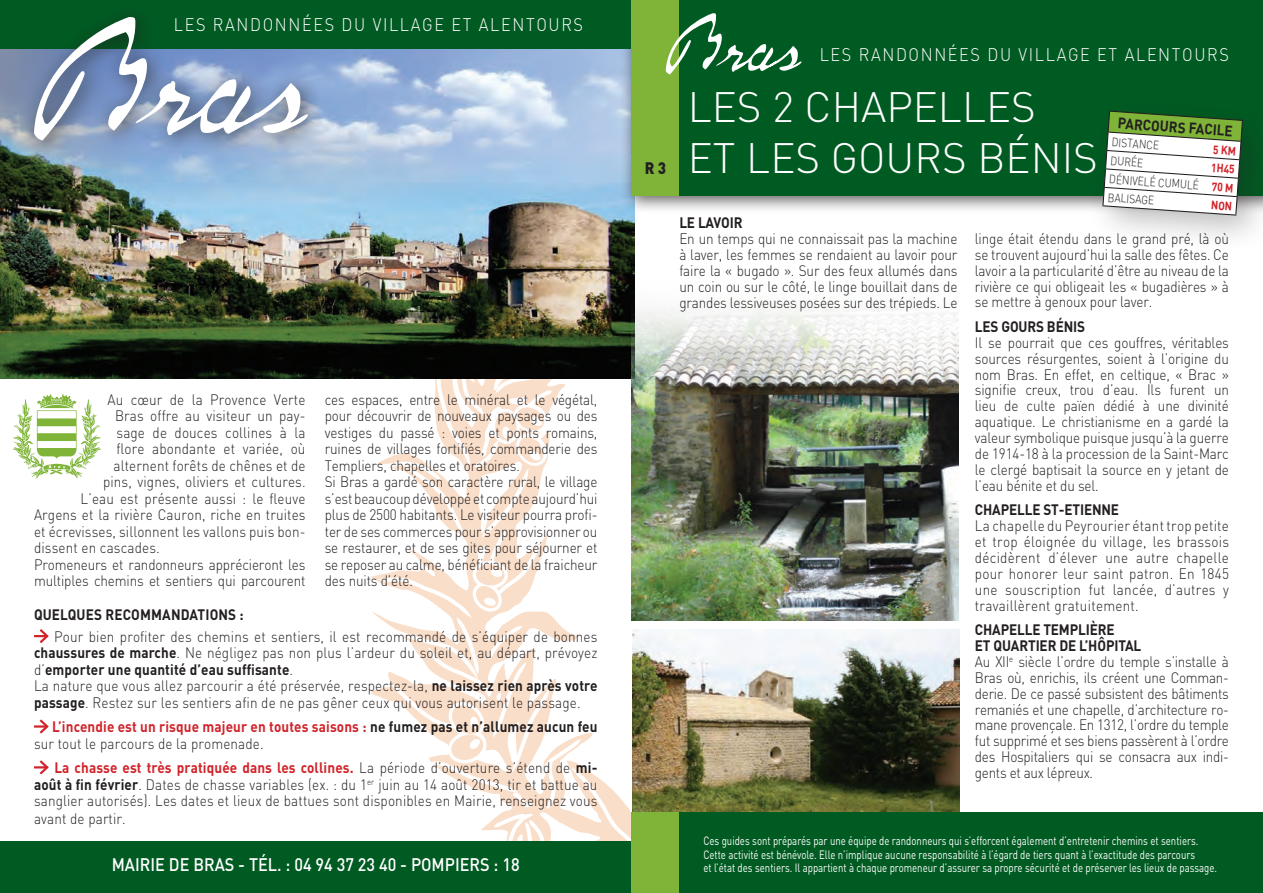
<style>
.page{position:relative;width:1263px;height:893px;background:#fff}
.page>*{position:absolute;margin:0;border:0;box-sizing:border-box;transform-origin:0 0}
.t1{font:300 42px "DIN";color:#fff}
.t2{font:300 18px "DIN";letter-spacing:.1em;color:#fff;scale:.9 1}
.t3{font:500 18px "DIN";color:#fff;scale:.9 1}
.t4{font:900 16.5px "DIN";color:#231f20;scale:.9 1}
.t5{font:300 15px/15.9px "DIN";letter-spacing:-.01em;color:#231f20;text-align:justify;scale:.9 1}
.t6{font:300 15px/16.5px "DIN";letter-spacing:.01em;color:#231f20;scale:.9 1}
.t7{font:700 15px "DIN";letter-spacing:-.01em;color:#231f20;scale:.9 1}
.t8{font:700 15px/16.5px "DIN";letter-spacing:.01em;color:#d1232a;scale:.9 1}
.t9{font:12px/13.5px "DIN";color:#fff;scale:.8 1}
.t10{font:300 12px/18.3px "DIN";color:#231f20;text-align:justify;scale:.85 1}
.s1{font-weight:700}
.s2{color:#231f20}
.s3{font-weight:300;color:#231f20}
.s4{font-weight:700;color:#d1232a}
</style>
<div class="page">
<svg style="left:370px;top:378px;width:265px;height:464px"></svg>
<svg style="left:495px;top:407px;width:49px;height:56px"></svg>
<svg style="left:371px;top:685px;width:114px;height:75px"></svg>
<svg style="left:476px;top:564px;width:29px;height:44px"></svg>
<img style="left:0;top:48px;width:635px;height:330px">
<img style="left:631px;top:244px;width:328px;height:376px">
<img style="left:633px;top:629px;width:326px;height:183px">
<div style="left:619px;top:0;width:644px;height:214px;background:#231f20;opacity:.7"></div>
<div style="left:633px;top:0;width:630px;height:196px;background:#005b22"></div>
<div style="left:0;top:0;width:644px;height:48px;background:#005b22"></div>
<div style="left:631px;top:0;width:48px;height:196px;background:#7fb438"></div>
<svg style="left:666px;top:13px;width:135px;height:61px"></svg>
<div style="left:19px;top:2px;width:309px;height:159px;background:#231f20;opacity:.75"></div>
<svg style="left:34px;top:17px;width:274px;height:123px"></svg>
<div style="left:1086px;top:94px;width:177px;height:160px;background:#231f20;opacity:.3"></div>
<div style="left:635px;top:812px;width:628px;height:81px;background:#005b22"></div>
<div style="left:0;top:842px;width:633px;height:51px;background:#005b22"></div>
<div style="left:631px;top:812px;width:48px;height:81px;background:#7fb438"></div>
<svg style="left:34px;top:629px;width:15px;height:15px"></svg>
<svg style="left:34px;top:719px;width:15px;height:15px"></svg>
<svg style="left:34px;top:760px;width:15px;height:15px"></svg>
<svg style="left:13px;top:394px;width:88px;height:85px"></svg>
<svg style="left:1101px;top:110px;width:143px;height:106px"></svg>
<p class="t2" style="left:174px;top:13px;width:456px">LES RANDONNÉES DU VILLAGE ET ALENTOURS</p>
<p class="t6" style="left:108px;top:391px;width:222px">Au cœur de la Provence Verte</p>
<p class="t6" style="left:115px;top:408px;width:213px">Bras offre au visiteur un pay-</p>
<p class="t6" style="left:117px;top:424px;width:211px">sage de douces collines à la</p>
<p class="t6" style="left:117px;top:441px;width:211px">flore abondante et variée, où</p>
<p class="t6" style="left:114px;top:457px;width:215px">alternent forêts de chênes et de</p>
<p class="t6" style="left:103px;top:474px;width:227px">pins, vignes, oliviers et cultures.</p>
<p class="t6" style="left:81px;top:490px;width:251px">L’eau est présente aussi : le fleuve</p>
<p class="t6" style="left:34px;top:507px;width:303px">Argens et la rivière Cauron, riche en truites</p>
<p class="t6" style="left:34px;top:523px;width:303px">et écrevisses, sillonnent les vallons puis bon-</p>
<p class="t6" style="left:34px;top:540px;width:141px">dissent en cascades.</p>
<p class="t5" style="left:34px;top:556px;width:303px">Promeneurs et randonneurs apprécieront les</p>
<p class="t5" style="left:34px;top:573px;width:303px">multiples chemins et sentiers qui parcourent</p>
<p class="t5" style="left:325px;top:391px;width:305px;line-height:16.5px;text-align:left">ces espaces, entre le minéral et le végétal, pour découvrir de nouveaux paysages ou des vestiges du passé : voies et ponts romains, ruines de villages fortifiés, commanderie des Templiers, chapelles et oratoires.<br>Si Bras a gardé son caractère rural, le village s’est beaucoup développé et compte aujourd’hui plus de 2500 habitants. Le visiteur pourra profi&shy;ter de ses commerces pour s’approvisionner ou se restaurer, et de ses gites pour séjourner et se reposer au calme, bénéficiant de la fraicheur des nuits d’été.</p>
<p class="t7" style="left:34px;top:604px;width:15px">Quelques</p>
<p class="t7" style="left:105px;top:604px;width:12px">recomman</p>
<p class="t7" style="left:181px;top:604px;width:20px">dations</p>
<p class="t7" style="left:240px;top:604px;width:6px">:</p>
<p class="t6" style="left:34px;top:628px;width:628px;text-indent:20px">Pour bien profiter des chemins et sentiers, il est recommandé de s’équiper de bonnes <span class="s1">chaussures de marche</span>. Ne négligez pas non plus l’ardeur du soleil et, au départ, prévoyez d’<span class="s1">emporter une quantité d’eau suffisante</span>.<br>La nature que vous allez parcourir a été préservée, respectez-la, <span class="s1">ne laissez rien après votre passage</span>. Restez sur les sentiers afin de ne pas gêner ceux qui vous autorisent le passage.</p>
<p class="t8" style="left:34px;top:718px;width:627px;text-indent:18px">L’incendie est un risque majeur en toutes saisons : <span class="s2">ne fumez pas et n’allumez aucun feu </span><span class="s3">sur tout le parcours de la promenade.</span></p>
<p class="t5" style="left:34px;top:759px;width:628px;line-height:16.5px;text-indent:20px"><span class="s4">La chasse est très pratiquée dans les collines.</span> La période d’ouverture s’étend de <span class="s1">mi&shy;août à fin février</span>. Dates de chasse variables (ex. : du 1<sup>er</sup> juin au 14 août 2013, tir et battue au sanglier autorisés). Les dates et lieux de battues sont disponibles en Mairie, renseignez vous</p>
<p class="t6" style="left:34px;top:810px;width:104px">avant de partir.</p>
<p class="t4" style="left:645px;top:157px;width:25px">R 3</p>
<p class="t2" style="left:820px;top:44px;width:456px">LES RANDONNÉES DU VILLAGE ET ALENTOURS</p>
<h1 class="t1" style="left:688px;top:81px;width:24px">les</h1>
<h1 class="t1" style="left:772px;top:81px;width:59px">2 chapelles</h1>
<p class="t7" style="left:1118px;top:113px;width:130px;rotate:4deg">PARCOURS FACILE</p>
<p class="t10" style="left:1112px;top:133px;width:57px;rotate:4deg">DISTANCE</p>
<p class="t10" style="left:1111px;top:151px;width:40px;rotate:4deg">DURÉE</p>
<p class="t10" style="left:1111px;top:151px;width:148px;text-indent:101px;rotate:4deg"><span class="s4">1H45<br></span>DÉNIVELÉ CUMULÉ <span class="s4">70 M </span>BALISAGE</p>
<p class="t5" style="left:975px;top:230px;width:284px">linge était étendu dans le grand pré, là où se trouvent aujourd’hui la salle des fêtes. Ce lavoir a la particularité d’être au niveau de la rivière ce qui obligeait les « bugadières » à se mettre à genoux pour laver.</p>
<p class="t7" style="left:975px;top:317px;width:50px">Les Gours</p>
<p class="t7" style="left:1047px;top:317px;width:27px">bénis</p>
<p class="t5" style="left:975px;top:334px;width:284px">Il se pourrait que ces gouffres, véritables sources résurgentes, soient à l’origine du nom Bras. En effet, en celtique, « Brac » signifie creux, trou d’eau. Ils furent un lieu de culte païen dédié à une divinité aquatique. Le christianisme en a gardé la valeur symbolique puisque jusqu’à la guerre de 1914-18 à la procession de la Saint-Marc le clergé baptisait la source en y jetant de l’eau bénite et du sel.</p>
<p class="t7" style="left:975px;top:500px;width:19px">Chapelle</p>
<p class="t7" style="left:1043px;top:500px;width:42px">St-Etienne</p>
<p class="t5" style="left:975px;top:518px;width:284px">La chapelle du Peyrourier étant trop petite et trop éloignée du village, les brassois décidèrent d’élever une autre chapelle pour honorer leur saint patron. En 1845 une souscription fut lancée, d’autres y travaillèrent gratuitement.</p>
<p class="t7" style="left:975px;top:620px;width:19px">Chapelle</p>
<p class="t7" style="left:1043px;top:620px;width:10px">templi</p>
<p class="t7" style="left:1090px;top:620px;width:19px">ère</p>
<p class="t7" style="left:975px;top:636px;width:31px">et quartier</p>
<h1 class="t1" style="left:688px;top:132px;width:82px">et les</h1>
<h1 class="t1" style="left:831px;top:132px;width:27px">gours</h1>
<h1 class="t1" style="left:977px;top:132px;width:24px">bénis</h1>
<p class="t7" style="left:679px;top:213px;width:25px">Le lavoir</p>
<p class="t5" style="left:679px;top:231px;width:311px">En un temps qui ne connaissait pas la machine à laver, les femmes se rendaient au lavoir pour faire la « bugado ». Sur des feux allumés dans un coin ou sur le côté, le linge bouillait dans de grandes lessiveuses posées sur des trépieds. Le</p>
<p class="t5" style="left:975px;top:637px;width:284px;text-align:left;text-indent:84px"><span class="s1">de l’Hôpital<br></span>Au XII<sup>e</sup> siècle l’ordre du temple s’installe à Bras où, enrichis, ils créent une Comman&shy;derie. De ce passé subsistent des bâtiments remaniés et une chapelle, d’architecture ro&shy;mane provençale. En 1312, l’ordre du temple fut supprimé et ses biens passèrent à l’ordre des Hospitaliers qui se consacra aux indi&shy;gents et aux lépreux.</p>
<p class="t9" style="left:703px;top:834px;width:620px">Ces guides sont préparés par une équipe de randonneurs qui s’efforcent également d’entretenir chemins et sentiers.<br>Cette activité est bénévole. Elle n’implique aucune responsabilité à l’égard de tiers quant à l’exactitude des parcours</p>
<p class="t3" style="left:112px;top:853px;width:455px">MAIRIE DE BRAS - TÉL. : 04 94 37 23 40 - POMPIERS : 18</p>
<p class="t9" style="left:703px;top:861px;width:644px">et l’état des sentiers. Il appartient à chaque promeneur d’assurer sa propre sécurité et de préserver les lieux de passage.</p>
</div>
